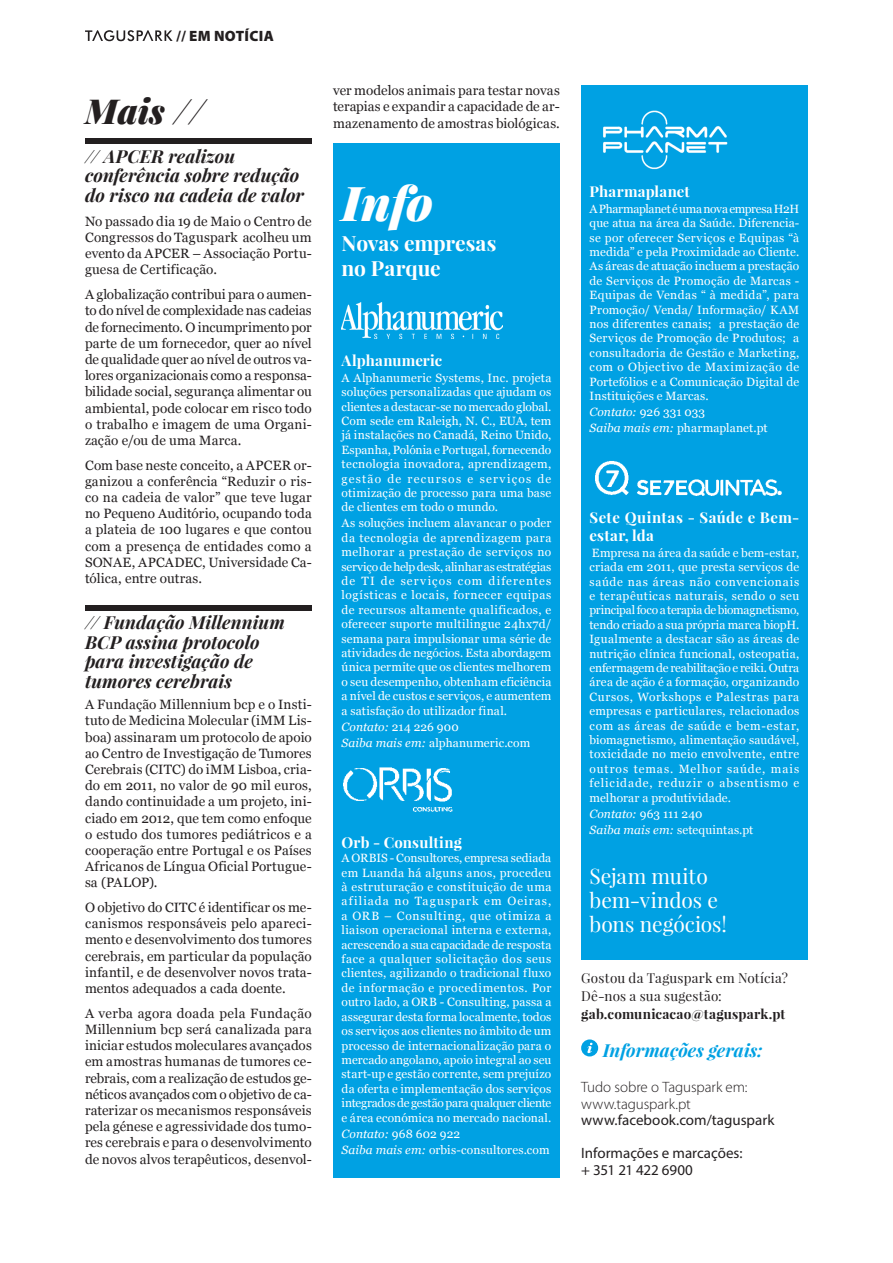
<style>
.page{position:relative;width:893px;height:1263px;background:#fff}
.page>*{position:absolute;margin:0;border:0;box-sizing:border-box;transform-origin:0 0}
.Article_title_white{font:italic 900 48px "Playfair Display";color:#fff}
.Article_title{font:italic 900 34.5px "Playfair Display";color:#231f20}
.Article_intro_white{font:21px/24px "Playfair Display";letter-spacing:-.005em;color:#fff}
.Article_intro_white-2{font:700 21px/25.2px "Playfair Display";letter-spacing:-.005em;color:#fff}
.Cover_titles{font:italic 700 18px/19.5px "Playfair Display";color:#231f20}
.Cover_titles-2{font:italic 700 18px "Playfair Display";color:#00a1e3}
.Cover_titles-3{font:15px "Myriad Pro";color:#231f20}
.Cover_titles-4{font:300 15px "Myriad Pro";color:#231f20}
.Article_intro_white-3{font:700 15px/18px "Playfair Display";letter-spacing:.02em;color:#fff}
.body_text_white{font:700 15px "Playfair Display";letter-spacing:.01em;color:#fff}
.Cover_titles-5{font:15px "Myriad Pro";letter-spacing:-.02em;color:#231f20}
.Article_intro_white-4{font:700 15px "Playfair Display";letter-spacing:-.005em;color:#fff}
.t1{font:900 15px "Myriad Pro";letter-spacing:.02em;color:#231f20}
.body_text{font:13.5px/16.2px "Georgia";letter-spacing:.005em;color:#231f20;text-align:justify}
.Cover_titles-6{font:13.5px/18px "Playfair Display";letter-spacing:.01em;color:#231f20}
.Cover_titles-7{font:700 13.5px "Playfair Display";letter-spacing:.015em;color:#231f20}
.Article_intro_white-5{font:12px/14.4px "Georgia";letter-spacing:.015em;color:#fff;text-align:justify}
.s1{font-weight:700}
.s2{color:#000}
.s3{font-style:italic}
</style>
<div class="page">
<svg style="left:85px;top:30px;width:88px;height:11px"></svg>
<svg style="left:581px;top:1039px;width:17px;height:17px"></svg>
<div style="left:333px;top:143px;width:227px;height:1035px;background:#00a1e3"></div>
<img style="left:342px;top:303px;width:161px;height:36px">
<img style="left:343px;top:767px;width:110px;height:45px">
<div style="left:581px;top:85px;width:227px;height:874px;background:#00a1e3"></div>
<img style="left:603px;top:110px;width:125px;height:60px">
<img style="left:595px;top:460px;width:187px;height:36px">
<div style="left:85px;top:138px;width:227px;height:5px;background:#231f20"></div>
<div style="left:85px;top:605px;width:227px;height:6px;background:#231f20"></div>
<p class="t1" style="left:176px;top:27px;width:99px"><span class="s1">//</span> EM NOTÍCIA</p>
<p class="Article_title" style="left:85px;top:87px;width:122px">Mais //</p>
<p class="Cover_titles" style="left:85px;top:146px;width:221px"><span class="s2">//</span> APCER realizou conferência sobre redução do risco na cadeia de valor</p>
<p class="body_text" style="left:85px;top:212px;width:228px">No passado dia 19 de Maio o Centro de Congressos do Taguspark acolheu um evento da APCER – Associação Portu&shy;guesa de Certificação.</p>
<p class="body_text" style="left:85px;top:286px;width:228px">A globalização contribui para o aumen&shy;to do nível de complexidade nas cadeias de fornecimento. O incumprimento por parte de um fornecedor, quer ao nível de qualidade quer ao nível de outros va&shy;lores organizacionais como a responsa&shy;bilidade social, segurança alimentar ou ambiental, pode colocar em risco todo o trabalho e imagem de uma Organi&shy;zação e/ou de uma Marca.</p>
<p class="body_text" style="left:85px;top:456px;width:228px">Com base neste conceito, a APCER or&shy;ganizou a conferência “Reduzir o ris&shy;co na cadeia de valor” que teve lugar no Pequeno Auditório, ocupando toda a plateia de 100 lugares e que contou com a presença de entidades como a SONAE, APCADEC, Universidade Ca&shy;tólica, entre outras.</p>
<p class="Cover_titles" style="left:85px;top:612px;width:201px"><span class="s2">//</span> Fundação Millennium<br>BCP assina protocolo para investigação de tumores cerebrais</p>
<p class="body_text" style="left:85px;top:696px;width:228px">A Fundação Millennium bcp e o Insti&shy;tuto de Medicina Molecular (iMM Lis&shy;boa) assinaram um protocolo de apoio ao Centro de Investigação de Tumores Cerebrais (CITC) do iMM Lisboa, cria&shy;do em 2011, no valor de 90 mil euros, dando continuidade a um projeto, ini&shy;ciado em 2012, que tem como enfoque o estudo dos tumores pediátricos e a cooperação entre Portugal e os Países Africanos de Língua Oficial Portugue&shy;sa (PALOP).</p>
<p class="body_text" style="left:85px;top:899px;width:228px">O objetivo do CITC é identificar os me&shy;canismos responsáveis pelo apareci&shy;mento e desenvolvimento dos tumores cerebrais, em particular da população infantil, e de desenvolver novos trata&shy;mentos adequados a cada doente.</p>
<p class="body_text" style="left:85px;top:1004px;width:228px">A verba agora doada pela Fundação Millennium bcp será canalizada para iniciar estudos moleculares avançados em amostras humanas de tumores ce&shy;rebrais, com a realização de estudos ge&shy;néticos avançados com o objetivo de ca&shy;raterizar os mecanismos responsáveis pela génese e agressividade dos tumo&shy;res cerebrais e para o desenvolvimento de novos alvos terapêuticos, desenvol-</p>
<p class="body_text" style="left:333px;top:82px;width:228px">ver modelos animais para testar novas terapias e expandir a capacidade de ar-</p>
<p class="body_text" style="left:333px;top:114px;width:228px">mazenamento de amostras biológicas.</p>
<p class="Article_title_white" style="left:342px;top:170px;width:93px">Info</p>
<p class="Article_intro_white-2" style="left:342px;top:230px;width:156px">Novas empresas no Parque</p>
<p class="Article_intro_white-4" style="left:342px;top:350px;width:102px">Alphanumeric</p>
<p class="Article_intro_white-5" style="left:342px;top:370px;width:211px">A Alphanumeric Systems, Inc. projeta soluções personalizadas que ajudam os clientes a destacar-se no mercado global.<br>Com sede em Raleigh, N. C., EUA, tem já instalações no Canadá, Reino Unido, Espanha, Polónia e Portugal, fornecendo tecnologia inovadora, aprendizagem, gestão de recursos e serviços de otimização de processo para uma base de clientes em todo o mundo.</p>
<p class="Article_intro_white-5" style="left:342px;top:516px;width:211px">As soluções incluem alavancar o poder da tecnologia de aprendizagem para melhorar a prestação de serviços no serviço de help desk, alinhar as estratégias de TI de serviços com diferentes logísticas e locais, fornecer equipas de recursos altamente qualificados, e oferecer suporte multilingue 24hx7d/ semana para impulsionar uma série de atividades de negócios. Esta abordagem única permite que os clientes melhorem o seu desempenho, obtenham eficiência a nível de custos e serviços, e aumentem a satisfação do utilizador final.</p>
<p class="Article_intro_white-5" style="left:342px;top:719px;width:119px"><span class="s3">Contato:</span> 214 226 900</p>
<p class="Article_intro_white-5" style="left:342px;top:735px;width:190px"><span class="s3">Saiba mais em:</span> alphanumeric.com</p>
<p class="body_text_white" style="left:342px;top:833px;width:122px">Orb - Consulting</p>
<p class="Article_intro_white-5" style="left:342px;top:850px;width:211px">A ORBIS - Consultores, empresa sediada em Luanda há alguns anos, procedeu à estruturação e constituição de uma afiliada no Taguspark em Oeiras, a ORB – Consulting, que otimiza a liaison operacional interna e externa, acrescendo a sua capacidade de resposta face a qualquer solicitação dos seus clientes, agilizando o tradicional fluxo de informação e procedimentos. Por outro lado, a ORB - Consulting, passa a assegurar desta forma localmente, todos os serviços aos clientes no âmbito de um processo de internacionalização para o mercado angolano, apoio integral ao seu start-up e gestão corrente, sem prejuízo da oferta e implementação dos serviços integrados de gestão para qualquer cliente e área económica no mercado nacional.</p>
<p class="Article_intro_white-5" style="left:342px;top:1126px;width:120px"><span class="s3">Contato:</span> 968 602 922</p>
<p class="Article_intro_white-5" style="left:342px;top:1142px;width:210px"><span class="s3">Saiba mais em:</span> orbis-consultores.com</p>
<p class="body_text_white" style="left:589px;top:182px;width:102px">Pharmaplanet</p>
<p class="Article_intro_white-5" style="left:589px;top:201px;width:211px">A Pharmaplanet é uma nova empresa H2H que atua na área da Saúde. Diferencia&shy;se por oferecer Serviços e Equipas “à medida” e pela Proximidade ao Cliente.<br>As áreas de atuação incluem a prestação de Serviços de Promoção de Marcas - Equipas de Vendas “ à medida”, para Promoção/ Venda/ Informação/ KAM nos diferentes canais; a prestação de Serviços de Promoção de Produtos; a consultadoria de Gestão e Marketing, com o Objectivo de Maximização de Portefólios e a Comunicação Digital de Instituições e Marcas.</p>
<p class="Article_intro_white-5" style="left:589px;top:404px;width:117px"><span class="s3">Contato:</span> 926 331 033</p>
<p class="Article_intro_white-5" style="left:589px;top:420px;width:180px"><span class="s3">Saiba mais em:</span> pharmaplanet.pt</p>
<p class="Article_intro_white-3" style="left:589px;top:508px;width:211px">Sete Quintas - Saúde e Bem&shy;estar, lda</p>
<p class="Article_intro_white-5" style="left:589px;top:545px;width:211px">Empresa na área da saúde e bem-estar, criada em 2011, que presta serviços de saúde nas áreas não convencionais e terapêuticas naturais, sendo o seu principal foco a terapia de biomagnetismo, tendo criado a sua própria marca biopH.<br>Igualmente a destacar são as áreas de nutrição clínica funcional, osteopatia, enfermagem de reabilitação e reiki. Outra área de ação é a formação, organizando Cursos, Workshops e Palestras para empresas e particulares, relacionados com as áreas de saúde e bem-estar, biomagnetismo, alimentação saudável, toxicidade no meio envolvente, entre outros temas. Melhor saúde, mais felicidade, reduzir o absentismo e melhorar a produtividade.</p>
<p class="Article_intro_white-5" style="left:589px;top:806px;width:115px"><span class="s3">Contato:</span> 963 111 240</p>
<p class="Article_intro_white-5" style="left:589px;top:822px;width:165px"><span class="s3">Saiba mais em:</span> setequintas.pt</p>
<p class="Article_intro_white" style="left:589px;top:864px;width:139px">Sejam muito bem-vindos e bons negócios!</p>
<p class="Cover_titles-6" style="left:581px;top:969px;width:208px">Gostou da Taguspark em Notícia?<br>Dê-nos a sua sugestão:</p>
<p class="Cover_titles-7" style="left:581px;top:1005px;width:206px">gab.comunicacao@taguspark.pt</p>
<p class="Cover_titles-2" style="left:603px;top:1037px;width:161px">Informações gerais:</p>
<p class="Cover_titles-4" style="left:581px;top:1079px;width:168px">Tudo sobre o Taguspark em:</p>
<p class="Cover_titles-4" style="left:581px;top:1096px;width:111px">www.taguspark.pt</p>
<p class="Cover_titles-3" style="left:581px;top:1111px;width:195px">www.facebook.com/taguspark</p>
<p class="Cover_titles-3" style="left:581px;top:1144px;width:163px">Informações e marcações:</p>
<p class="Cover_titles-5" style="left:581px;top:1161px;width:113px">+ 351 21 422 6900</p>
</div>
